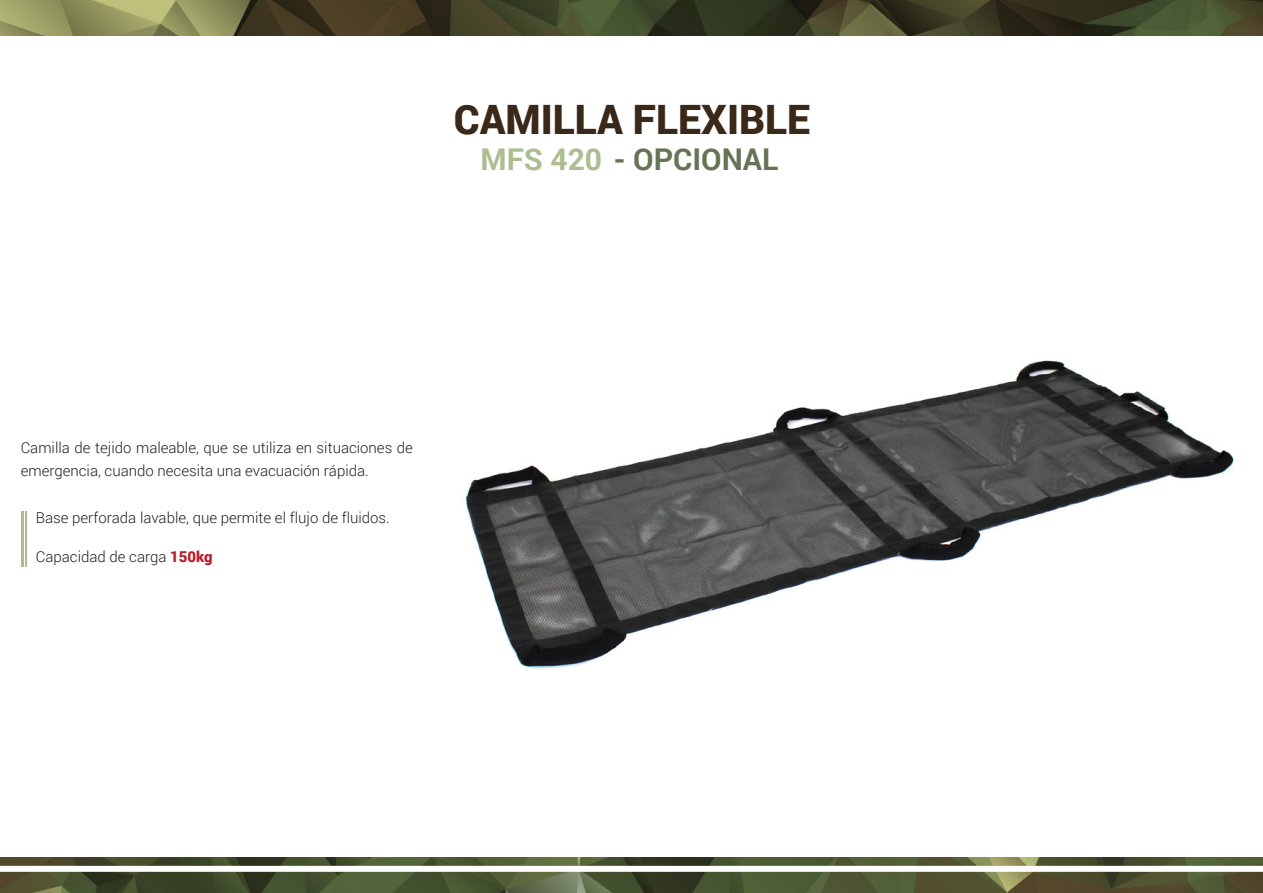
<style>
.page{position:relative;width:1263px;height:893px;background:#fff}
.page>*{position:absolute;margin:0;border:0;box-sizing:border-box;transform-origin:0 0}
.t1{font:900 40.5px "Roboto";color:#3a2819}
.t2{font:700 30px "Roboto";color:#667456}
.t3{font:300 15px/22.5px "Roboto";color:#231f20}
.s1{color:#abbd91}
.s2{font-weight:900;color:#be1d2c}
</style>
<div class="page">
<img style="left:0;top:858px;width:1263px;height:35px">
<div style="left:0;top:866px;width:1263px;height:6px;background:#fff"></div>
<img style="left:0;top:0;width:1263px;height:35px">
<hr style="left:26px;top:511px;width:1px;height:56px;background:#abbd91">
<hr style="left:21px;top:511px;width:3px;height:56px;background:#abbd91">
<img style="left:465px;top:360px;width:769px;height:309px">
<h1 class="t1" style="left:454px;top:91px;width:358px">CAMILLA FLEXIBLE</h1>
<h2 class="t2" style="left:480px;top:138px;width:299px"><span class="s1">MFS 420</span> - OPCIONAL</h2>
<p class="t3" style="left:21px;top:436px;width:394px">Camilla de tejido maleable, que se utiliza en situaciones de emergencia, cuando necesita una evacuación rápida.</p>
<p class="t3" style="left:36px;top:505px;width:355px">Base perforada lavable, que permite el flujo de fluidos.</p>
<p class="t3" style="left:36px;top:544px;width:178px">Capacidad de carga <span class="s2">150kg</span></p>
</div>
